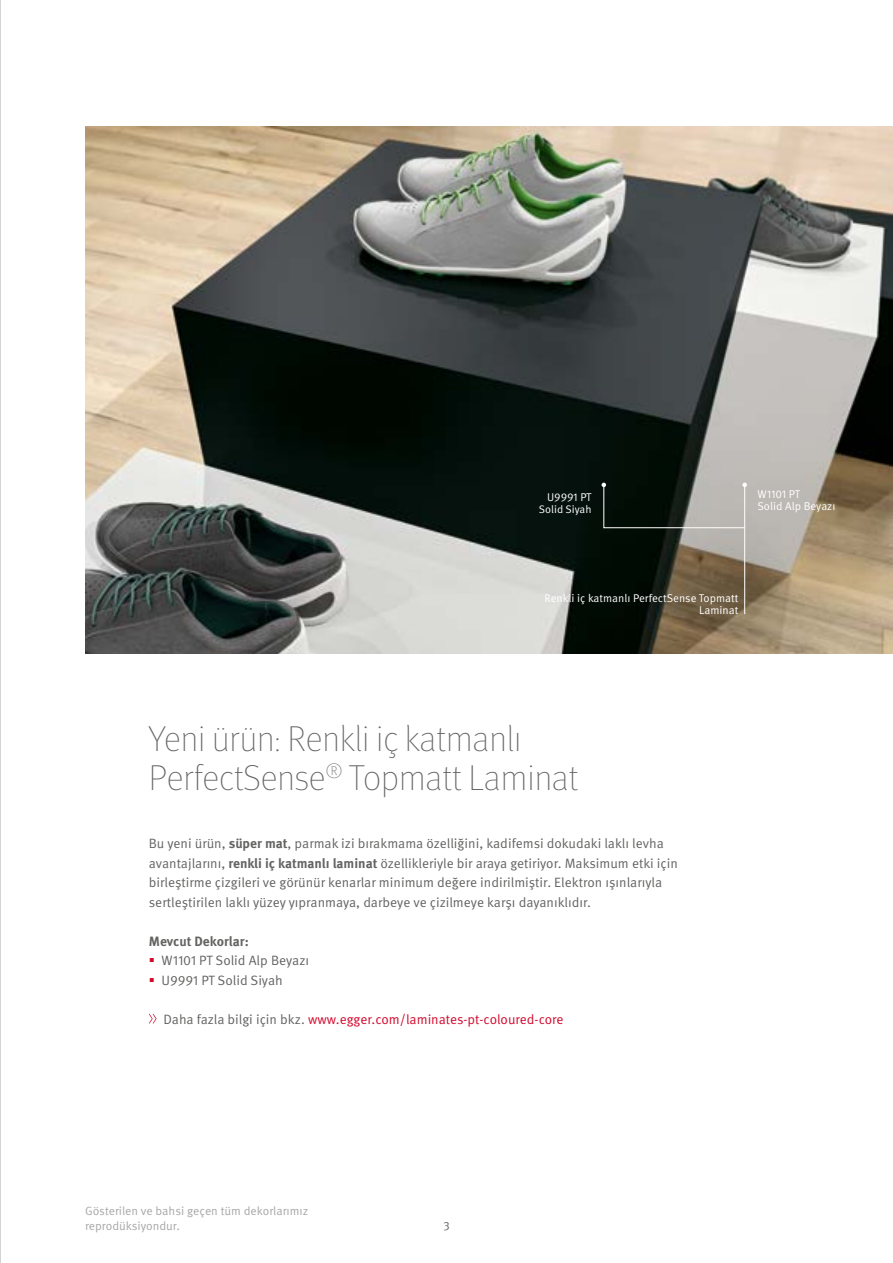
<style>
.page{position:relative;width:893px;height:1263px;background:#fff}
.page>*{position:absolute;margin:0;border:0;box-sizing:border-box;transform-origin:0 0}
.t1{font:100 36px/39px "Meta Pro";color:#636362}
.t2{font:13.5px/19.5px "Meta Pro";color:#636362}
.t3{font:13.5px "Meta Pro Norm";color:#636362}
.t4{font:13.5px "Meta Pro";color:#d4082c}
.t5{font:700 13.5px "Meta Pro";color:#636362}
.t6{font:12px/15px "Meta Pro";color:#a7a7a8}
.t7{font:12px "Meta Pro";color:#636362}
.t8{font:11.25px/12px "Meta Pro";color:#fff;text-align:right}
.t9{font:10.8px "Meta Pro";color:#fff}
.s1{font-family:"Meta Pro"}
.s2{font-family:"Meta Pro";font-weight:700}
.s3{font-family:"Meta Pro Norm"}
.s4{font-weight:700}
.s5{color:#636362}
</style>
<div class="page">
<hr style="left:0;top:0;width:1px;height:1263px;background:#a7a7a8">
<svg style="left:149px;top:1014px;width:8px;height:10px"></svg>
<img style="left:85px;top:127px;width:808px;height:526px">
<hr style="left:744px;top:485px;width:1px;height:129px;background:#fff">
<svg style="left:602px;top:483px;width:145px;height:45px;background:#545952"></svg>
<p class="t8" style="left:547px;top:491px;width:46px">U9991 PT</p>
<p class="t9" style="left:539px;top:502px;width:54px">Solid Siyah</p>
<p class="t8" style="left:757px;top:488px;width:80px;text-align:left">W1101 PT<br>Solid Alp Beyazı</p>
<p class="t8" style="left:545px;top:592px;width:195px">Renkli iç katmanlı PerfectSense Topmatt<br>Laminat</p>
<h1 class="t1" style="left:149px;top:717px;width:431px">Yeni ürün: Renkli iç katmanlı<br>PerfectSense<sup>®</sup> Topmatt Laminat</h1>
<p class="t3" style="left:149px;top:833px;width:517px"><span class="s1">Bu yeni ürün,</span> <span class="s2">süper mat</span><span class="s1">,</span> parmak izi bırakmama özelliğini, kadifemsi dokudaki laklı levha</p>
<p class="t2" style="left:149px;top:853px;width:531px"><span class="s3">avantajlarını,</span> <span class="s4">renkli iç katmanlı laminat</span> özellikleriyle bir araya getiriyor. Maksimum etki için birleştirme çizgileri ve görünür kenarlar minimum değere indirilmiştir. Elektron ışınlarıyla sertleştirilen laklı yüzey yıpranmaya, darbeye ve çizilmeye karşı dayanıklıdır.</p>
<p class="t5" style="left:149px;top:930px;width:101px">Mevcut Dekorlar:</p>
<p class="t2" style="left:162px;top:951px;width:149px">W1101 PT Solid Alp Beyazı<br>U9991 PT Solid Siyah</p>
<p class="t4" style="left:163px;top:1011px;width:402px"><span class="s5">Daha fazla bilgi için bkz.</span> www.egger.com/laminates-pt-coloured-core</p>
<p class="t6" style="left:85px;top:1203px;width:225px">Gösterilen ve bahsi geçen tüm dekorlarımız reprodüksiyondur.</p>
<p class="t7" style="left:443px;top:1218px;width:8px">3</p>
</div>
